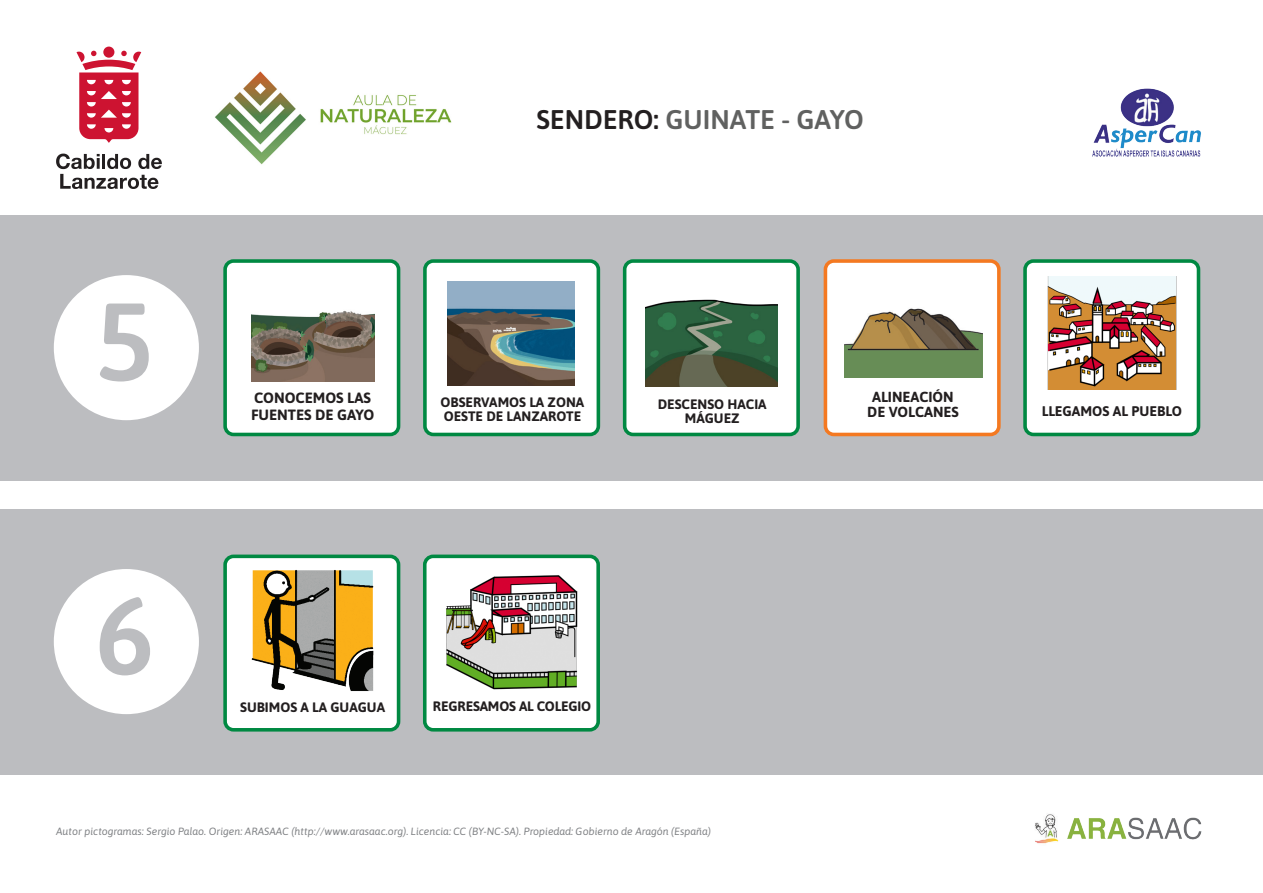
<style>
.page{position:relative;width:1263px;height:893px;background:#fff}
.page>*{position:absolute;margin:0;border:0;box-sizing:border-box;transform-origin:0 0}
.t1{font:110.25px "Asap";color:#bcbdc0}
.t2{font:27px "Asap";color:#606160}
.t3{font:14.85px/16.6px "Asap";color:#231f20}
.t4{font:14.55px/14.9px "Asap";color:#231f20;text-align:center}
.t5{font:13.95px "Asap";color:#231f20}
.t6{font:13.65px/14.2px "Asap";color:#231f20;text-align:center}
.t7{font:italic 10.5px "Asap";color:#808285}
.s1{color:#231f20}
</style>
<div class="page">
<div style="left:0;top:509px;width:1263px;height:265px;background:#bcbdc0"></div>
<div style="left:0;top:215px;width:1263px;height:265px;background:#bcbdc0"></div>
<img style="left:1035px;top:814px;width:167px;height:30px">
<img style="left:1092px;top:88px;width:109px;height:69px">
<div style="left:103px;top:47px;width:11px;height:11px;background:#cd1331;border-radius:50%"></div>
<svg style="left:76px;top:51px;width:65px;height:92px"></svg>
<svg style="left:56px;top:154px;width:106px;height:35px"></svg>
<img style="left:215px;top:71px;width:237px;height:94px">
<div style="left:54px;top:569px;width:145px;height:145px;background:#fff;border-radius:50%"></div>
<div style="left:225px;top:261px;width:174px;height:173px;background:#fff;border-radius:8px"></div>
<div style="left:223px;top:259px;width:177px;height:177px;border:4px solid #008942;border-radius:8px"></div>
<img style="left:251px;top:310px;width:123px;height:71px">
<div style="left:54px;top:275px;width:145px;height:145px;background:#fff;border-radius:50%"></div>
<div style="left:625px;top:261px;width:173px;height:173px;background:#fff;border-radius:8px"></div>
<div style="left:623px;top:259px;width:177px;height:177px;border:4px solid #008942;border-radius:8px"></div>
<img style="left:646px;top:299px;width:131px;height:87px">
<div style="left:425px;top:261px;width:173px;height:173px;background:#fff;border-radius:8px"></div>
<div style="left:423px;top:259px;width:177px;height:177px;border:4px solid #008942;border-radius:8px"></div>
<img style="left:447px;top:281px;width:127px;height:105px">
<div style="left:1025px;top:261px;width:173px;height:173px;background:#fff;border-radius:8px"></div>
<div style="left:1023px;top:259px;width:177px;height:177px;border:4px solid #008942;border-radius:8px"></div>
<img style="left:1047px;top:276px;width:130px;height:113px">
<div style="left:825px;top:261px;width:174px;height:173px;background:#fff;border-radius:8px"></div>
<div style="left:824px;top:259px;width:177px;height:177px;border:4px solid #f47921;border-radius:8px"></div>
<img style="left:844px;top:308px;width:138px;height:69px">
<div style="left:225px;top:556px;width:174px;height:174px;background:#fff;border-radius:8px"></div>
<div style="left:223px;top:555px;width:177px;height:177px;border:4px solid #008942;border-radius:8px"></div>
<img style="left:251px;top:570px;width:123px;height:121px">
<div style="left:425px;top:556px;width:173px;height:174px;background:#fff;border-radius:8px"></div>
<div style="left:423px;top:555px;width:177px;height:177px;border:4px solid #008942;border-radius:8px"></div>
<img style="left:446px;top:575px;width:131px;height:115px">
<h1 class="t1" style="left:95px;top:266px;width:60px">5</h1>
<h1 class="t1" style="left:95px;top:560px;width:60px">6</h1>
<h2 class="t2" style="left:536px;top:101px;width:329px"><span class="s1">SENDERO:</span> GUINATE - GAYO</h2>
<h3 class="t3" style="left:251px;top:389px;width:125px">CONOCEMOS LAS<br>FUENTES DE GAYO</h3>
<h3 class="t4" style="left:867px;top:388px;width:93px">ALINEACIÓN<br>DE VOLCANES</h3>
<h3 class="t6" style="left:441px;top:395px;width:145px;text-align:left">OBSERVAMOS LA ZONA<br>OESTE DE LANZAROTE</h3>
<h3 class="t5" style="left:1042px;top:401px;width:142px">LLEGAMOS AL PUEBLO</h3>
<h3 class="t6" style="left:658px;top:396px;width:110px">DESCENSO HACIA<br>MÁGUEZ</h3>
<h3 class="t6" style="left:240px;top:699px;width:146px">SUBIMOS A LA GUAGUA</h3>
<h3 class="t6" style="left:433px;top:699px;width:160px">REGRESAMOS AL COLEGIO</h3>
<p class="t7" style="left:56px;top:824px;width:656px">Autor pictogramas: Sergio Palao. Origen: ARASAAC (http://www.arasaac.org). Licencia: CC (BY-NC-SA). Propiedad: Gobierno de Aragón (España)</p>
</div>
